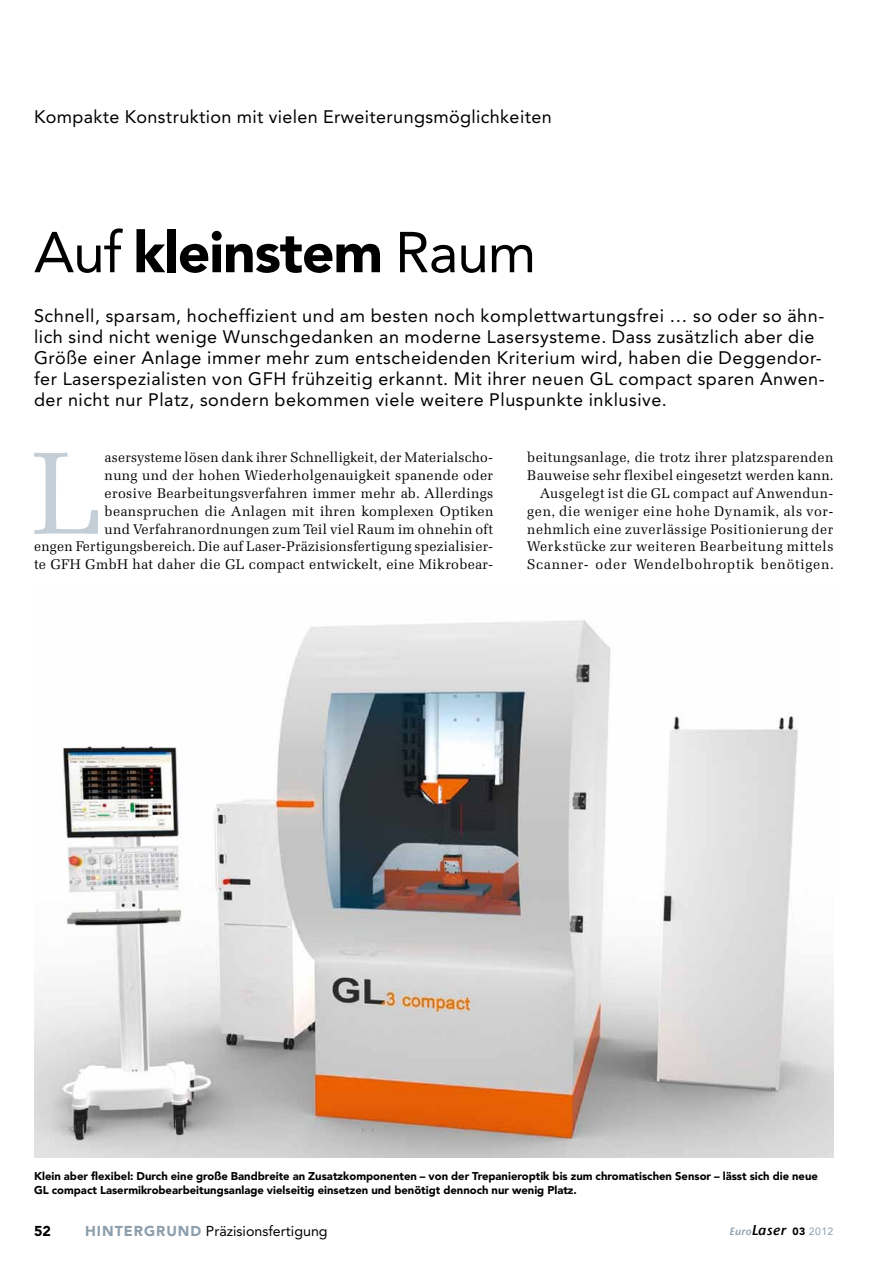
<style>
.page{position:relative;width:893px;height:1263px;background:#fff}
.page>*{position:absolute;margin:0;border:0;box-sizing:border-box;transform-origin:0 0}
.t1{font:119.25px "Matrix SB";color:#c3ced7}
.t2{font:900 57px "Avenir LT Std";letter-spacing:-.02em;color:#000}
.t3{font:18px/21px "Avenir LT Std";letter-spacing:.03em;color:#000}
.t4{font:14.25px/17.9px "Matrix SB";letter-spacing:.03em;color:#000;text-align:right}
.t5{font:14.25px "Avenir LT Std";color:#000}
.t6{font:italic 14.25px "ITC Stone Sans Com Semi";letter-spacing:.03em;color:#000}
.t7{font:900 14.25px "Avenir LT Std";color:#000}
.t8{font:900 11.25px/13.5px "Avenir LT Std";color:#000}
.s1{font-weight:400}
.s2{font-weight:900;color:#8c9eac}
.s3{font-size:10.5px;color:#8c9eac}
.s4{font-family:"Avenir LT Std";font-weight:900;font-style:normal;font-size:10.5px}
.s5{font-family:"Avenir LT Std";font-style:normal;font-size:10.5px;color:#8c9eac}
</style>
<div class="page">
<img style="left:34px;top:620px;width:799px;height:537px">
<p class="t3" style="left:34px;top:107px;width:519px">Kompakte Konstruktion mit vielen Erweiterungsmöglichkeiten</p>
<h2 class="t2" style="left:34px;top:218px;width:504px"><span class="s1">Auf</span> kleinstem <span class="s1">Raum</span></h2>
<p class="t3" style="left:34px;top:306px;width:792px">Schnell, sparsam, hocheffizient und am besten noch komplettwartungsfrei … so oder so ähn&shy;lich sind nicht wenige Wunschgedanken an moderne Lasersysteme. Dass zusätzlich aber die Größe einer Anlage immer mehr zum entscheidenden Kriterium wird, haben die Deggendor&shy;fer Laserspezialisten von GFH frühzeitig erkannt. Mit ihrer neuen GL compact sparen Anwen&shy;der nicht nur Platz, sondern bekommen viele weitere Pluspunkte inklusive.</p>
<p class="t4" style="left:34px;top:449px;width:461px">asersysteme lösen dank ihrer Schnelligkeit, der Materialscho-<br>nung und der hohen Wiederholgenauigkeit spanende oder<br>erosive Bearbeitungsverfahren immer mehr ab. Allerdings beanspruchen die Anlagen mit ihren komplexen Optiken<br>und Verfahranordnungen zum Teil viel Raum im ohnehin oft<br>engen Fertigungsbereich. Die auf Laser-Präzisionsfertigung spezialisier&shy;te GFH GmbH hat daher die GL compact entwickelt, eine Mikrobear-</p>
<p class="t4" style="left:527px;top:449px;width:308px">beitungsanlage, die trotz ihrer platzsparenden Bauweise sehr flexibel eingesetzt werden kann.<br>Ausgelegt ist die GL compact auf Anwendun&shy;gen, die weniger eine hohe Dynamik, als vor&shy;nehmlich eine zuverlässige Positionierung der Werkstücke zur weiteren Bearbeitung mittels Scanner- oder Wendelbohroptik benötigen.</p>
<h1 class="t1" style="left:31px;top:428px;width:71px">L</h1>
<p class="t8" style="left:34px;top:1169px;width:785px">Klein aber flexibel: Durch eine große Bandbreite an Zusatzkomponenten – von der Trepanieroptik bis zum chromatischen Sensor – lässt sich die neue<br>GL compact Lasermikrobearbeitungsanlage vielseitig einsetzen und benötigt dennoch nur wenig Platz.</p>
<p class="t7" style="left:34px;top:1222px;width:18px">52</p>
<p class="t5" style="left:85px;top:1222px;width:244px"><span class="s2">Hint erg r und</span> Präzisionsfertigung</p>
<p class="t6" style="left:729px;top:1222px;width:105px"><span class="s3">Euro</span>Laser <span class="s4">03</span> <span class="s5">2012</span></p>
</div>
